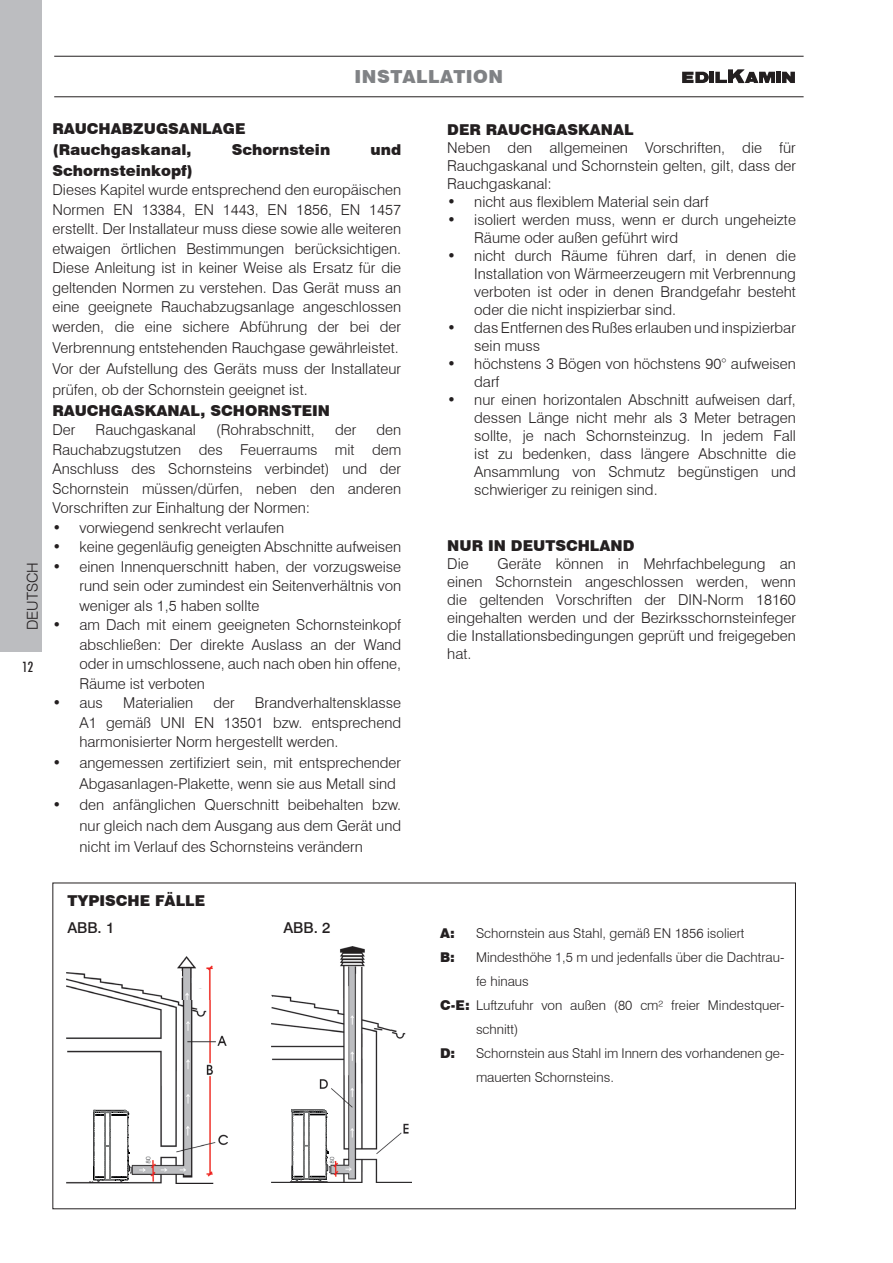
<style>
.page{position:relative;width:893px;height:1263px;background:#fff}
.page>*{position:absolute;margin:0;border:0;box-sizing:border-box;transform-origin:0 0}
.t1{font:900 18px "Swiss 721 BT";letter-spacing:.03em;color:#808285}
.t2{font:300 15px/19.5px "Swiss 721 BT";color:#231f20;text-align:justify}
.t3{font:900 15px/21px "Swiss 721 BT";color:#231f20}
.t4{font:500 15px "Swiss 721 BT";color:#231f20}
.t5{font:500 condensed 14.25px "Futura BT";color:#231f20}
.t6{font:300 13.5px/24px "Swiss 721 BT";color:#231f20}
.t7{font:900 13.5px "Swiss 721 BT";color:#231f20}
.s1{font-weight:900}
</style>
<div class="page">
<div style="left:0;top:0;width:42px;height:652px;background:#bcbdc0"></div>
<hr style="left:54px;top:56px;width:750px;height:1px;background:#231f20">
<hr style="left:54px;top:96px;width:750px;height:1px;background:#231f20">
<div style="left:776px;top:72px;width:5px;height:11px;background:#231f20"></div>
<hr style="left:710px;top:72px;width:4px;height:11px;background:#231f20">
<svg style="left:682px;top:72px;width:27px;height:11px"></svg>
<svg style="left:715px;top:69px;width:60px;height:14px"></svg>
<svg style="left:782px;top:72px;width:13px;height:11px"></svg>
<img style="left:271px;top:946px;width:141px;height:236px">
<img style="left:66px;top:973px;width:161px;height:210px">
<img style="left:177px;top:956px;width:40px;height:44px">
<div style="left:176px;top:971px;width:6px;height:7px;background:#fff"></div>
<div style="left:192px;top:978px;width:14px;height:10px;background:#fff"></div>
<svg style="left:291px;top:1107px;width:37px;height:3px"></svg>
<svg style="left:291px;top:1110px;width:37px;height:71px"></svg>
<div style="left:286px;top:1106px;width:5px;height:74px;background:#fff"></div>
<svg style="left:93px;top:1108px;width:36px;height:2px"></svg>
<svg style="left:92px;top:1110px;width:37px;height:72px"></svg>
<div style="left:88px;top:1107px;width:5px;height:74px;background:#fff"></div>
<p class="t1" style="left:355px;top:65px;width:50px">INSTALLA</p>
<p class="t1" style="left:453px;top:65px;width:51px">tion</p>
<p class="t2" style="left:23px;top:630px;width:70px;rotate:-90deg">DEUTSCH</p>
<p class="t5" style="left:22px;top:658px;width:12px">12</p>
<p class="t3" style="left:52px;top:118px;width:194px">Rauchabz ugsanlage (Rauchgaskanal,</p>
<p class="t3" style="left:232px;top:139px;width:100px">Schornstein</p>
<p class="t3" style="left:371px;top:139px;width:32px">und</p>
<p class="t3" style="left:52px;top:160px;width:142px">Schornsteinkopf)</p>
<p class="t2" style="left:52px;top:180px;width:350px">Dieses Kapitel wurde entsprechend den europäischen Normen EN 13384, EN 1443, EN 1856, EN 1457 erstellt. Der Installateur muss diese sowie alle weiteren etwaigen örtlichen Bestimmungen berücksichtigen.<br>Diese Anleitung ist in keiner Weise als Ersatz für die geltenden Normen zu verstehen. Das Gerät muss an eine geeignete Rauchabzugsanlage angeschlossen werden, die eine sichere Abführung der bei der</p>
<p class="t2" style="left:52px;top:337px;width:350px;line-height:21px;text-align:left">Verbrennung entstehenden Rauchgase gewährleistet.<br>Vor der Aufstellung des Geräts muss der Installateur prüfen, ob der Schornstein geeignet ist.</p>
<p class="t3" style="left:52px;top:400px;width:12px">RAU</p>
<p class="t3" style="left:87px;top:400px;width:25px">CHGA</p>
<p class="t3" style="left:134px;top:400px;width:35px">SKANAL</p>
<p class="t3" style="left:201px;top:400px;width:45px">, SCHORN</p>
<p class="t3" style="left:281px;top:400px;width:48px">STEIN</p>
<p class="t2" style="left:52px;top:420px;width:25px">Der</p>
<p class="t2" style="left:96px;top:420px;width:102px">Rauchgaskanal</p>
<p class="t2" style="left:216px;top:420px;width:100px">(Rohrabschnitt,</p>
<p class="t2" style="left:335px;top:420px;width:23px">der</p>
<p class="t2" style="left:52px;top:420px;width:350px;text-indent:324px">den Rauchabzugstutzen des Feuerraums mit dem Anschluss des Schornsteins verbindet) und der Schornstein müssen/dürfen, neben den anderen Vorschriften zur Einhaltung der Normen:</p>
<p class="t2" style="left:52px;top:517px;width:233px">• vorwiegend senkrecht verlaufen</p>
<p class="t2" style="left:52px;top:537px;width:350px">• keine gegenläufig geneigten Abschnitte aufweisen</p>
<p class="t2" style="left:80px;top:556px;width:323px;text-indent:-27px">• einen Innenquerschnitt haben, der vorzugsweise rund sein oder zumindest ein Seitenverhältnis von weniger als 1,5 haben sollte</p>
<p class="t2" style="left:80px;top:615px;width:323px;text-indent:-27px">• am Dach mit einem geeigneten Schornsteinkopf abschließen: Der direkte Auslass an der Wand oder in umschlossene, auch nach oben hin offene, Räume ist verboten</p>
<p class="t2" style="left:52px;top:693px;width:52px">• aus</p>
<p class="t2" style="left:123px;top:693px;width:72px">Materialien</p>
<p class="t2" style="left:213px;top:693px;width:23px">der</p>
<p class="t2" style="left:80px;top:693px;width:323px;text-indent:175px">Brandverhaltensklasse A1 gemäß UNI EN 13501 bzw. entsprechend harmonisierter Norm hergestellt werden.</p>
<p class="t2" style="left:80px;top:752px;width:323px;line-height:21px;text-indent:-27px">• angemessen zertifiziert sein, mit entsprechender<br>Abgasanlagen-Plakette, wenn sie aus Metall sind</p>
<p class="t2" style="left:80px;top:794px;width:323px;line-height:21px;text-indent:-27px">• den anfänglichen Querschnitt beibehalten bzw. nur gleich nach dem Ausgang aus dem Gerät und nicht im Verlauf des Schornsteins verändern</p>
<p class="t3" style="left:447px;top:119px;width:12px">DER</p>
<p class="t3" style="left:486px;top:119px;width:12px">RAU</p>
<p class="t3" style="left:520px;top:119px;width:25px">CHGA</p>
<p class="t3" style="left:567px;top:119px;width:35px">SKANAL</p>
<p class="t2" style="left:447px;top:139px;width:350px;line-height:18px">Neben den allgemeinen Vorschriften, die für Rauchgaskanal und Schornstein gelten, gilt, dass der Rauchgaskanal:</p>
<p class="t2" style="left:447px;top:192px;width:263px">• nicht aus flexiblem Material sein darf</p>
<p class="t2" style="left:474px;top:211px;width:323px;line-height:18px;text-indent:-27px">• isoliert werden muss, wenn er durch ungeheizte<br>Räume oder außen geführt wird</p>
<p class="t2" style="left:474px;top:247px;width:323px;line-height:18px;text-indent:-27px">• nicht durch Räume führen darf, in denen die Installation von Wärmeerzeugern mit Verbrennung verboten ist oder in denen Brandgefahr besteht oder die nicht inspizierbar sind.</p>
<p class="t2" style="left:474px;top:319px;width:323px;line-height:18px;text-indent:-27px">• das Entfernen des Rußes erlauben und inspizierbar sein muss</p>
<p class="t2" style="left:474px;top:355px;width:323px;line-height:18px;text-indent:-27px">• höchstens 3 Bögen von höchstens 90° aufweisen darf</p>
<p class="t2" style="left:474px;top:391px;width:323px;line-height:18px;text-indent:-27px">• nur einen horizontalen Abschnitt aufweisen darf, dessen Länge nicht mehr als 3 Meter betragen sollte, je nach Schornsteinzug. In jedem Fall ist zu bedenken, dass längere Abschnitte die Ansammlung von Schmutz begünstigen und schwieriger zu reinigen sind.</p>
<p class="t3" style="left:447px;top:535px;width:13px">NUR</p>
<p class="t3" style="left:488px;top:535px;width:35px">IN DEUT</p>
<p class="t3" style="left:555px;top:535px;width:35px">SCHLAND</p>
<p class="t2" style="left:447px;top:553px;width:23px">Die</p>
<p class="t2" style="left:447px;top:554px;width:350px;line-height:18px;text-indent:50px">Geräte können in Mehrfachbelegung an einen Schornstein angeschlossen werden, wenn die geltenden Vorschriften der DIN-Norm 18160 eingehalten werden und der Bezirksschornsteinfeger die Installationsbedingungen geprüft und freigegeben hat.</p>
<p class="t3" style="left:67px;top:890px;width:119px">TYPISCHE FÄLLE</p>
<p class="t4" style="left:67px;top:918px;width:48px">Abb. 1</p>
<p class="t4" style="left:283px;top:918px;width:48px">Abb. 2</p>
<p class="t7" style="left:440px;top:925px;width:16px">A:</p>
<p class="t6" style="left:476px;top:921px;width:270px">Schornstein aus Stahl, gemäß EN 1856 isoliert</p>
<p class="t7" style="left:440px;top:949px;width:16px">B:</p>
<p class="t6" style="left:476px;top:945px;width:310px">Mindesthöhe 1,5 m und jedenfalls über die Dachtrau-</p>
<p class="t6" style="left:476px;top:969px;width:54px">fe hinaus</p>
<p class="t6" style="left:440px;top:993px;width:346px"><span class="s1">C-E:</span> Luftzufuhr von außen (80 cm² freier Mindestquer-</p>
<p class="t6" style="left:476px;top:1017px;width:44px">schnitt)</p>
<p class="t7" style="left:440px;top:1045px;width:17px">D:</p>
<p class="t6" style="left:476px;top:1041px;width:310px">Schornstein aus Stahl im Innern des vorhandenen ge&shy;mauerten Schornsteins.</p>
</div>
